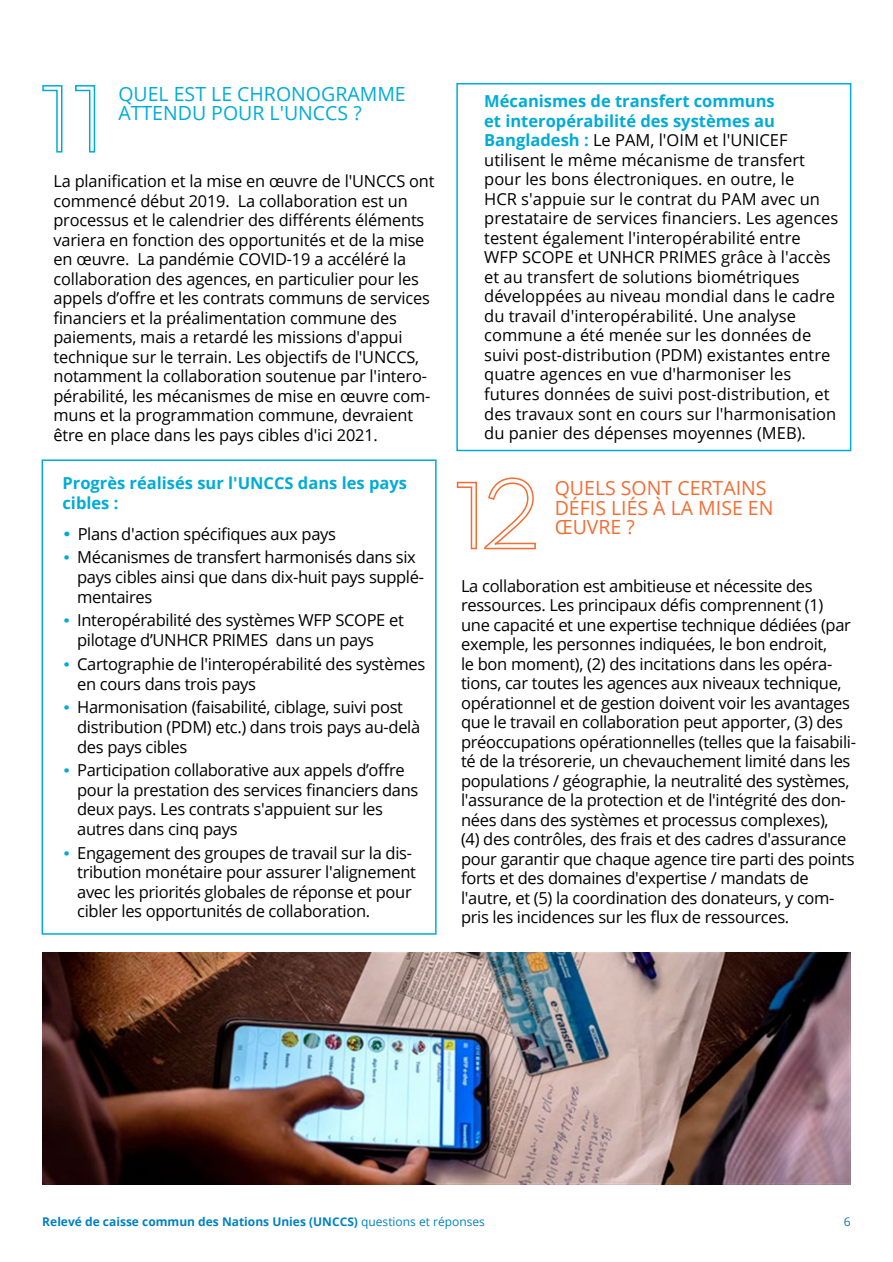
<style>
.page{position:relative;width:893px;height:1262px;background:#fff}
.page>*{position:absolute;margin:0;border:0;box-sizing:border-box;transform-origin:0 0}
.Paragraph_Style4{font:19.5px/19.5px "Open Sans";color:#f26d33}
.Paragraph_Style4-2{font:19.5px/19.5px "Open Sans";color:#00acd7}
.Paragraph_Style5{font:16.5px/19.5px "Open Sans";letter-spacing:-.02em;color:#000}
.Paragraph_Style27{font:16.5px/19.5px "Open Sans";color:#000}
.Paragraph_Style25{font:16.5px/19.5px "Open Sans";letter-spacing:-.01em;color:#000}
.Paragraph_Style18{font:16.5px/19.5px "Open Sans";letter-spacing:-.02em;color:#000}
.Paragraph_Style55{font:16.5px/19.5px "Open Sans";letter-spacing:-.02em;color:#000}
.Paragraph_Style52{font:16.5px/19.6px "Open Sans";letter-spacing:-.02em;color:#000}
.Paragraph_Style54{font:16.5px/19.6px "Open Sans";letter-spacing:-.02em;color:#000}
.Paragraph_Style53{font:16.5px/19.5px "Open Sans";letter-spacing:-.02em;color:#000}
.Paragraph_Style42{font:16.5px/19.8px "Open Sans";letter-spacing:-.02em;color:#000}
.Paragraph_Style3{font:700 16.5px/19.5px "Open Sans";color:#00acd7}
.Paragraph_Style2{font:700 12px "Open Sans";color:#0081c3}
.Paragraph_Style2-2{font:12px "Open Sans";color:#1776af}
.s1{font-family:"Times New Roman";font-weight:700;font-size:18px;color:#00acd7}
.s2{font-family:"Times New Roman";font-weight:700;color:#00acd7}
.s3{font-weight:700;color:#00acd7}
.s4{font-weight:400}
</style>
<div class="page">
<div style="left:42px;top:459px;width:394px;height:475px;border:2px solid #00acd7"></div>
<div style="left:456px;top:83px;width:395px;height:368px;border:2px solid #00acd7"></div>
<svg style="left:42px;top:85px;width:21px;height:68px"></svg>
<svg style="left:75px;top:85px;width:21px;height:68px"></svg>
<svg style="left:456px;top:481px;width:21px;height:69px"></svg>
<svg style="left:484px;top:477px;width:52px;height:73px"></svg>
<img style="left:42px;top:952px;width:808px;height:232px">
<p class="Paragraph_Style4-2" style="left:118px;top:83px;width:289px">QUEL EST LE CHRONOGRAMME<br>ATTENDU POUR L'UNCCS ?</p>
<p class="Paragraph_Style25" style="left:53px;top:171px;width:382px">La planification et la mise en œuvre de l'UNCCS ont commencé début 2019. La collaboration est un processus et le calendrier des différents éléments variera en fonction des opportunités et de la mise en œuvre. La pandémie COVID-19 a accéléré la collaboration des agences, en particulier pour les appels d’offre et les contrats communs de services financiers et la préalimentation commune des paiements, mais a retardé les missions d'appui technique sur le terrain. Les objectifs de l'UNCCS, notamment la collaboration soutenue par l'intero&shy;pérabilité, les mécanismes de mise en œuvre com&shy;muns et la programmation commune, devraient être en place dans les pays cibles d'ici 2021.</p>
<p class="Paragraph_Style3" style="left:62px;top:473px;width:346px">Progrès réalisés sur l'UNCCS dans les pays cibles :</p>
<p class="Paragraph_Style52" style="left:64px;top:523px;width:274px"><span class="s1">•</span> Plans d'action spécifiques aux pays</p>
<p class="Paragraph_Style52" style="left:77px;top:547px;width:348px;text-indent:-13px"><span class="s2">•</span> Mécanismes de transfert harmonisés dans six pays cibles ainsi que dans dix-huit pays supplé&shy;mentaires</p>
<p class="Paragraph_Style53" style="left:77px;top:610px;width:328px;text-indent:-13px"><span class="s2">•</span> Interopérabilité des systèmes WFP SCOPE et pilotage d’UNHCR PRIMES dans un pays</p>
<p class="Paragraph_Style42" style="left:77px;top:653px;width:349px;text-indent:-13px"><span class="s2">•</span> Cartographie de l'interopérabilité des systèmes en cours dans trois pays</p>
<p class="Paragraph_Style54" style="left:77px;top:697px;width:344px;text-indent:-13px"><span class="s2">•</span> Harmonisation (faisabilité, ciblage, suivi post distribution (PDM) etc.) dans trois pays au-delà des pays cibles</p>
<p class="Paragraph_Style55" style="left:77px;top:760px;width:343px;text-indent:-13px"><span class="s2">•</span> Participation collaborative aux appels d’offre pour la prestation des services financiers dans deux pays. Les contrats s'appuient sur les autres dans cinq pays</p>
<p class="Paragraph_Style18" style="left:77px;top:842px;width:340px;text-indent:-13px"><span class="s2">•</span> Engagement des groupes de travail sur la dis&shy;tribution monétaire pour assurer l'alignement avec les priorités globales de réponse et pour cibler les opportunités de collaboration.</p>
<p class="Paragraph_Style27" style="left:484px;top:91px;width:355px"><span class="s3">Mécanismes de transfert communs<br>et interopérabilité des systèmes au Bangladesh :</span> Le PAM, l'OIM et l'UNICEF utilisent le même mécanisme de transfert pour les bons électroniques. en outre, le<br>HCR s'appuie sur le contrat du PAM avec un prestataire de services financiers. Les agences testent également l'interopérabilité entre WFP SCOPE et UNHCR PRIMES grâce à l'accès et au transfert de solutions biométriques développées au niveau mondial dans le cadre du travail d'interopérabilité. Une analyse commune a été menée sur les données de suivi post-distribution (PDM) existantes entre quatre agences en vue d'harmoniser les futures données de suivi post-distribution, et des travaux sont en cours sur l'harmonisation du panier des dépenses moyennes (MEB).</p>
<p class="Paragraph_Style4" style="left:554px;top:478px;width:220px">QUELS SONT CERTAINS<br>DÉFIS LIÉS À LA MISE EN<br>ŒUVRE ?</p>
<p class="Paragraph_Style5" style="left:461px;top:575px;width:396px">La collaboration est ambitieuse et nécessite des ressources. Les principaux défis comprennent (1) une capacité et une expertise technique dédiées (par exemple, les personnes indiquées, le bon endroit,<br>le bon moment), (2) des incitations dans les opéra&shy;tions, car toutes les agences aux niveaux technique, opérationnel et de gestion doivent voir les avantages que le travail en collaboration peut apporter, (3) des préoccupations opérationnelles (telles que la faisabili&shy;té de la trésorerie, un chevauchement limité dans les populations / géographie, la neutralité des systèmes, l'assurance de la protection et de l'intégrité des don&shy;nées dans des systèmes et processus complexes),<br>(4) des contrôles, des frais et des cadres d'assurance pour garantir que chaque agence tire parti des points forts et des domaines d'expertise / mandats de l'autre, et (5) la coordination des donateurs, y com&shy;pris les incidences sur les flux de ressources.</p>
<p class="Paragraph_Style2" style="left:42px;top:1213px;width:444px">Relevé de caisse commun des Nations Unies (UNCCS) <span class="s4">questions et réponses</span></p>
<p class="Paragraph_Style2-2" style="left:843px;top:1213px;width:8px">6</p>
</div>
